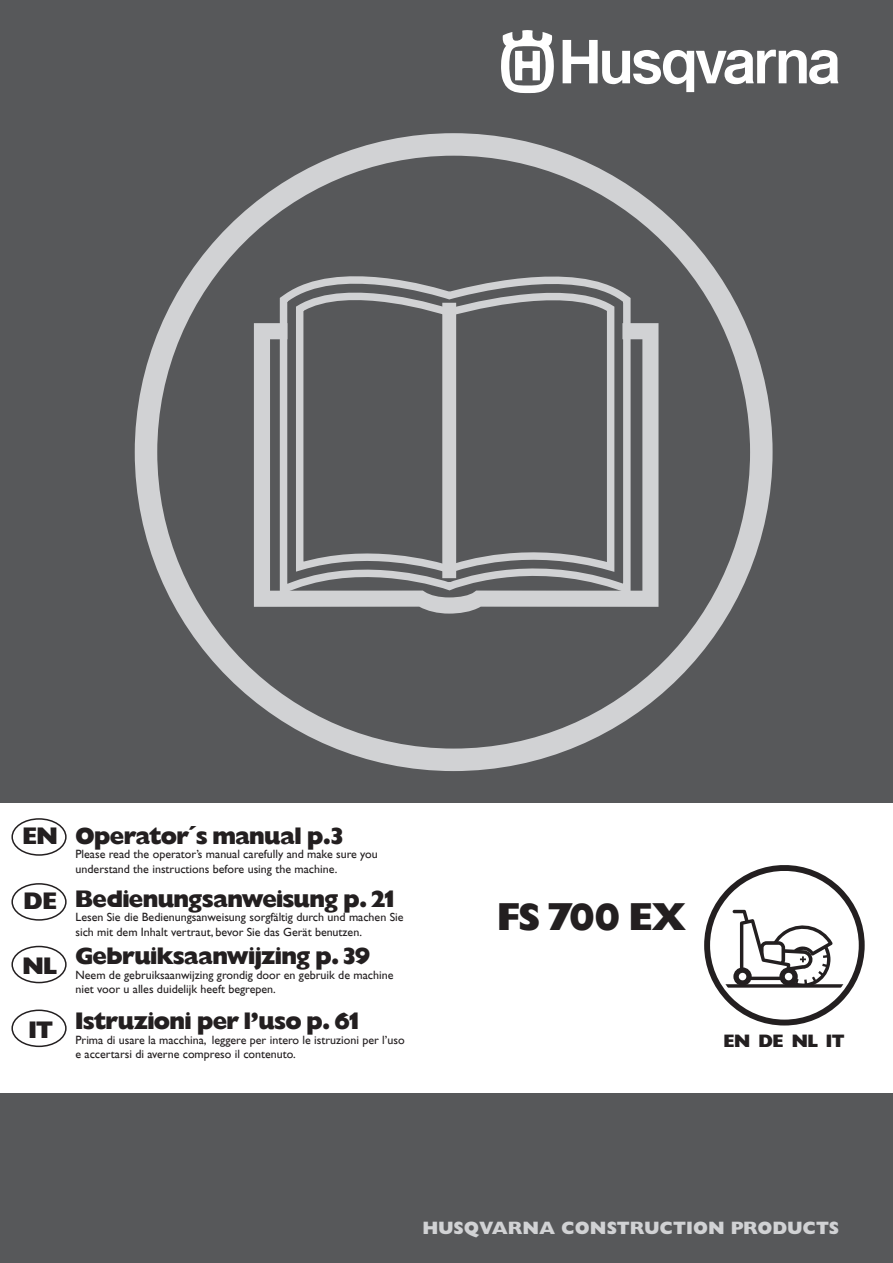
<style>
.page{position:relative;width:893px;height:1263px;background:#fff}
.page>*{position:absolute;margin:0;border:0;box-sizing:border-box;transform-origin:0 0}
.t1{font:39px "Hq Sans X Pro TT";color:#231f20}
.t2{font:24px "Hq Sans X Pro TT";color:#231f20}
.t3{font:18px "Husqy Headline";color:#d1d2d4}
.t4{font:18px "Hq Sans X Pro TT";color:#231f20}
.t5{font:12px/14.4px "Hq Sans Pro TT";color:#231f20}
</style>
<div class="page">
<div style="left:11px;top:818px;width:56px;height:38px;border:2px solid #231f20;border-radius:50%"></div>
<div style="left:0;top:0;width:893px;height:803px;background:#57585a"></div>
<div style="left:0;top:1093px;width:893px;height:170px;background:#57585a"></div>
<div style="left:135px;top:133px;width:638px;height:638px;border:22px solid #d1d2d4;border-radius:50%"></div>
<svg style="left:279px;top:276px;width:352px;height:47px"></svg>
<svg style="left:440px;top:300px;width:19px;height:23px"></svg>
<svg style="left:254px;top:323px;width:404px;height:291px"></svg>
<svg style="left:501px;top:30px;width:53px;height:64px"></svg>
<svg style="left:563px;top:40px;width:275px;height:52px"></svg>
<svg style="left:704px;top:865px;width:161px;height:160px"></svg>
<div style="left:11px;top:883px;width:56px;height:38px;border:2px solid #231f20;border-radius:50%"></div>
<div style="left:11px;top:946px;width:56px;height:37px;border:2px solid #231f20;border-radius:50%"></div>
<div style="left:11px;top:1009px;width:56px;height:38px;border:2px solid #231f20;border-radius:50%"></div>
<h2 class="t2" style="left:23px;top:821px;width:36px">EN</h2>
<h2 class="t2" style="left:24px;top:886px;width:34px">DE</h2>
<h2 class="t2" style="left:23px;top:951px;width:36px">NL</h2>
<h2 class="t2" style="left:29px;top:1016px;width:25px">IT</h2>
<h2 class="t2" style="left:75px;top:821px;width:269px">Operator´s manual p.3</h2>
<p class="t5" style="left:75px;top:847px;width:304px">Please read the operator’s manual carefully and make sure you understand the instructions before using the machine.</p>
<h2 class="t2" style="left:75px;top:884px;width:320px">Bedienungsanweisung p. 21</h2>
<p class="t5" style="left:75px;top:910px;width:330px">Lesen Sie die Bedienungsanweisung sorgfältig durch und machen Sie sich mit dem Inhalt vertraut, bevor Sie das Gerät benutzen.</p>
<h2 class="t2" style="left:75px;top:942px;width:296px">Gebruiksaanwijzing p. 39</h2>
<p class="t5" style="left:75px;top:968px;width:319px">Neem de gebruiksaanwijzing grondig door en gebruik de machine niet voor u alles duidelijk heeft begrepen.</p>
<h2 class="t2" style="left:75px;top:1007px;width:285px">Istruzioni per l’uso p. 61</h2>
<p class="t5" style="left:75px;top:1033px;width:331px">Prima di usare la macchina, leggere per intero le istruzioni per l’uso e accertarsi di averne compreso il contenuto.</p>
<h1 class="t1" style="left:498px;top:893px;width:189px">FS 700 EX</h1>
<h3 class="t4" style="left:724px;top:1030px;width:122px">EN DE NL IT</h3>
<h3 class="t3" style="left:422px;top:1217px;width:418px">HUSQVARNA CONSTRUCTION PRODUCTS</h3>
</div>
